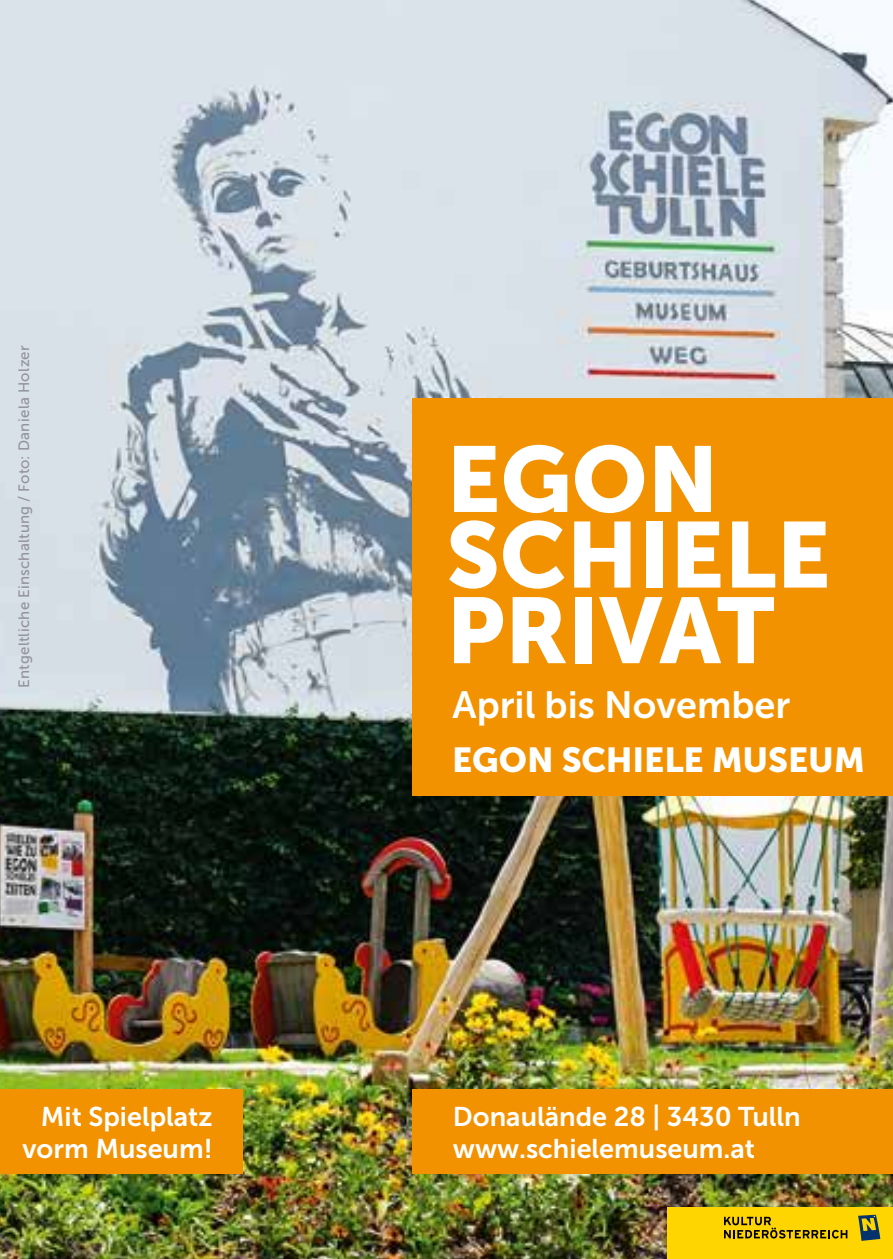
<style>
.page{position:relative;width:893px;height:1259px;background:#fff}
.page>*{position:absolute;margin:0;border:0;box-sizing:border-box;transform-origin:0 0}
.t1{font:92.4px/75.6px "Museo Sans 900";color:#fff}
.t2{font:37.8px "Museo Sans 700";color:#fff}
.t3{font:34.5px "Museo Sans 900";letter-spacing:-.005em;color:#fff}
.t4{font:27px/32.4px "Museo Sans 700";color:#fff}
.t5{font:15px "Museo Sans 500";letter-spacing:.02em;color:#93939a}
</style>
<div class="page">
<img style="left:0;top:0;width:893px;height:1259px">
<div style="left:413px;top:398px;width:480px;height:397px;background:#f39200"></div>
<div style="left:668px;top:1207px;width:225px;height:52px;background:#ffd500"></div>
<svg style="left:724px;top:1216px;width:123px;height:22px"></svg>
<svg style="left:858px;top:1214px;width:22px;height:26px"></svg>
<div style="left:413px;top:1089px;width:480px;height:84px;background:#f39200"></div>
<div style="left:0;top:1089px;width:243px;height:84px;background:#f39200"></div>
<svg style="left:0;top:1250px;width:2px;height:9px"></svg>
<p class="t5" style="left:16px;top:688px;width:344px;rotate:-90deg">Entgeltliche Einschaltung / Foto: Daniela Holzer</p>
<p class="t4" style="left:23px;top:1100px;width:191px;text-align:right">Mit Spielplatz vorm Museum!</p>
<h1 class="t1" style="left:446px;top:441px;width:386px">EGON<br>SCHIELE<br>PRIVAT</h1>
<h2 class="t2" style="left:453px;top:684px;width:339px">April bis November</h2>
<p class="t3" style="left:452px;top:740px;width:414px">EGON SCHIELE MUSEUM</p>
<p class="t4" style="left:453px;top:1100px;width:349px">Donaulände 28 | 3430 Tulln www.schielemuseum.at</p>
</div>
